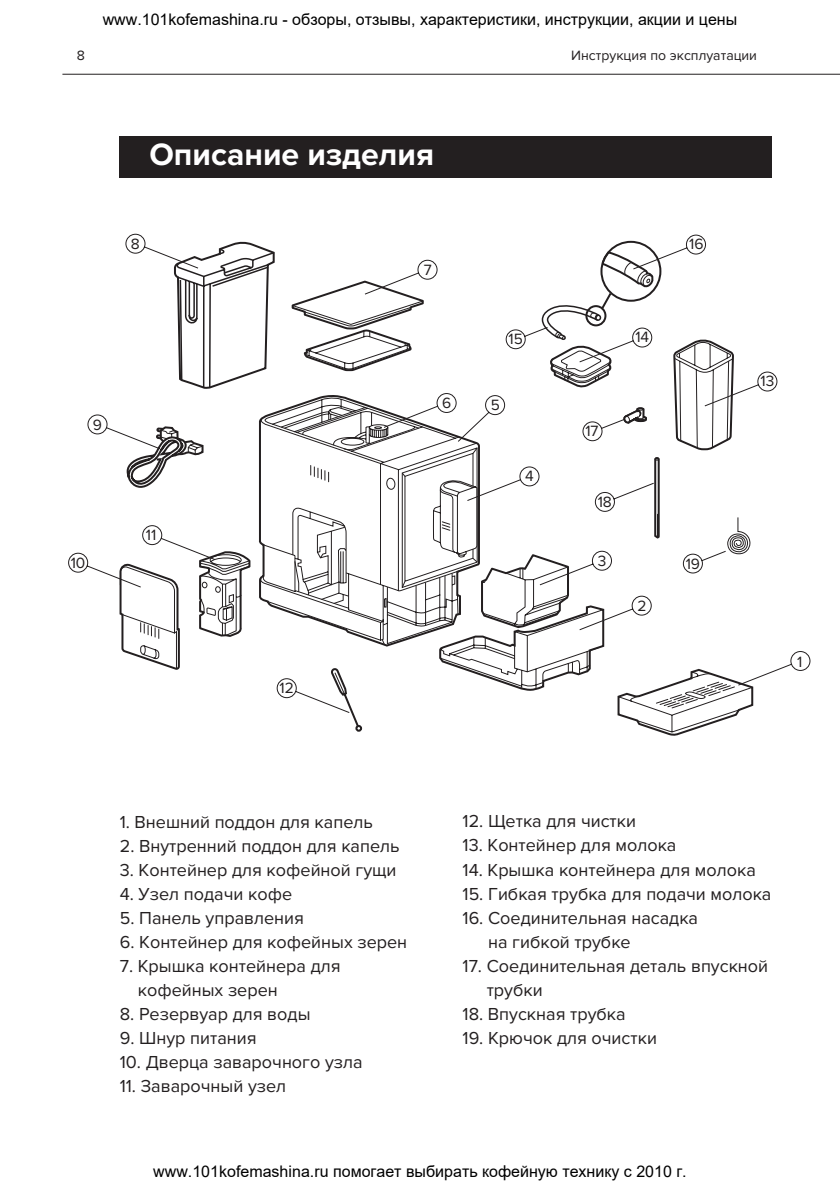
<style>
.page{position:relative;width:840px;height:1191px;background:#fff}
.page>*{position:absolute;margin:0;border:0;box-sizing:border-box;transform-origin:0 0}
.t1{font:700 32px "Proxima Nova";color:#fff}
.t2{font:18px/24px "Proxima Nova";color:#231f20}
.t3{font:16px "Arial";color:#000}
.t4{font:15.4px "Proxima Nova";color:#231f20}
.t5{font:14px "Proxima Nova";color:#231f20}
</style>
<div class="page">
<div style="left:119px;top:136px;width:652px;height:42px;background:#231f20"></div>
<hr style="left:62px;top:74px;width:777px;height:1px;background:#231f20">
<svg style="left:68px;top:233px;width:742px;height:503px"></svg>
<p class="t3" style="left:103px;top:8px;width:635px">www.101kofemashina.ru - обзоры, отзывы, характеристики, инструкции, акции и цены</p>
<p class="t5" style="left:77px;top:47px;width:10px">8</p>
<p class="t5" style="left:571px;top:47px;width:187px">Инструкция по эксплуатации</p>
<p class="t4" style="left:93px;top:415px;width:11px">9</p>
<p class="t4" style="left:71px;top:554px;width:16px">10</p>
<h1 class="t1" style="left:149px;top:136px;width:286px">Описание изделия</h1>
<p class="t4" style="left:131px;top:235px;width:10px">8</p>
<p class="t4" style="left:688px;top:235px;width:16px">16</p>
<p class="t4" style="left:146px;top:526px;width:12px">11</p>
<p class="t4" style="left:279px;top:679px;width:16px">12</p>
<p class="t4" style="left:423px;top:261px;width:9px">7</p>
<p class="t4" style="left:508px;top:330px;width:16px">15</p>
<p class="t4" style="left:635px;top:328px;width:15px">14</p>
<p class="t4" style="left:442px;top:394px;width:11px">6</p>
<p class="t4" style="left:490px;top:396px;width:11px">5</p>
<p class="t4" style="left:525px;top:467px;width:10px">4</p>
<p class="t4" style="left:585px;top:422px;width:15px">17</p>
<p class="t4" style="left:597px;top:493px;width:16px">18</p>
<p class="t4" style="left:597px;top:551px;width:10px">3</p>
<p class="t4" style="left:637px;top:596px;width:11px">2</p>
<p class="t4" style="left:685px;top:554px;width:16px">19</p>
<p class="t4" style="left:760px;top:372px;width:15px">13</p>
<p class="t4" style="left:796px;top:652px;width:7px">1</p>
<p class="t2" style="left:120px;top:809px;width:254px">1. Внешний поддон для капель</p>
<p class="t2" style="left:120px;top:833px;width:281px">2. Внутренний поддон для капель</p>
<p class="t2" style="left:120px;top:857px;width:278px">3. Контейнер для кофейной гущи</p>
<p class="t2" style="left:120px;top:881px;width:174px">4. Узел подачи кофе</p>
<p class="t2" style="left:120px;top:905px;width:186px">5. Панель управления</p>
<p class="t2" style="left:120px;top:929px;width:289px">6. Контейнер для кофейных зерен</p>
<p class="t2" style="left:138px;top:953px;width:204px;text-indent:-18px">7. Крышка контейнера для кофейных зерен</p>
<p class="t2" style="left:120px;top:1001px;width:192px">8. Резервуар для воды</p>
<p class="t2" style="left:120px;top:1025px;width:138px">9. Шнур питания</p>
<p class="t2" style="left:120px;top:1049px;width:244px">10. Дверца заварочного узла</p>
<p class="t2" style="left:120px;top:1073px;width:168px">11. Заварочный узел</p>
<p class="t2" style="left:462px;top:809px;width:175px">12. Щетка для чистки</p>
<p class="t2" style="left:462px;top:833px;width:215px">13. Контейнер для молока</p>
<p class="t2" style="left:462px;top:857px;width:294px">14. Крышка контейнера для молока</p>
<p class="t2" style="left:462px;top:881px;width:310px">15. Гибкая трубка для подачи молока</p>
<p class="t2" style="left:488px;top:905px;width:211px;text-indent:-26px">16. Соединительная насадка на гибкой трубке</p>
<p class="t2" style="left:486px;top:953px;width:283px;text-indent:-24px">17. Соединительная деталь впускной трубки</p>
<p class="t2" style="left:462px;top:1001px;width:164px">18. Впускная трубка</p>
<p class="t2" style="left:462px;top:1025px;width:196px">19. Крючок для очистки</p>
<p class="t3" style="left:153px;top:1160px;width:534px">www.101kofemashina.ru помогает выбирать кофейную технику с 2010 г.</p>
</div>
